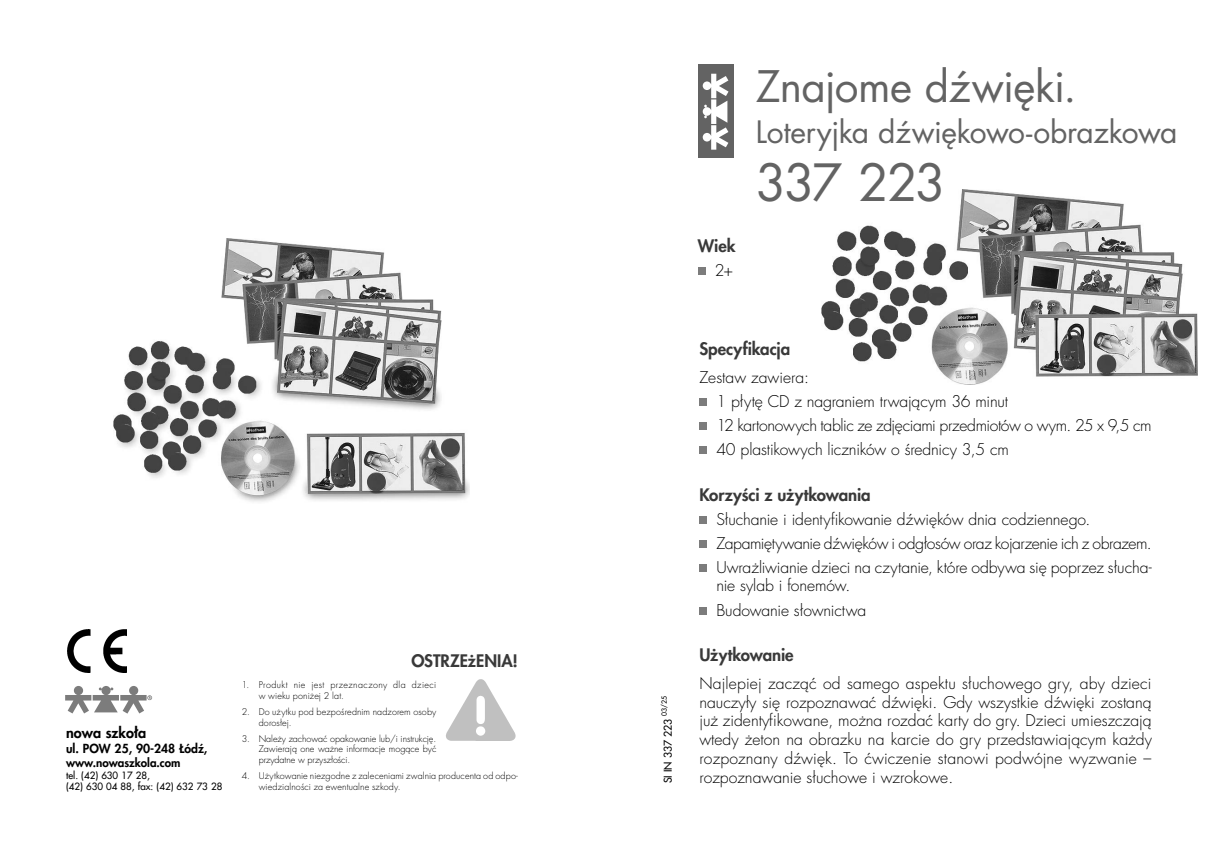
<style>
.page{position:relative;width:1217px;height:868px;background:#fff}
.page>*{position:absolute;margin:0;border:0;box-sizing:border-box;transform-origin:0 0}
.t1{font:49.95px "Futura LTS Book";letter-spacing:-.05em;color:#636363}
.t2{font:42.3px "Futura LTS Book";letter-spacing:-.015em;color:#636363}
.t3{font:30px "Futura LTS Book";letter-spacing:-.01em;color:#636363}
.t4{font:800 16.8px "Futura LTS";letter-spacing:-.005em;color:#393939}
.t5{font:300 15.75px/24px "Futura LTS";letter-spacing:-.01em;color:#000}
.t6{font:800 14.4px "Futura LTS";color:#000}
.t7{font:800 12.15px "Futura LTS";color:#000}
.t8{font:800 11.55px "Futura LTS";color:#000}
.t9{font:10.5px "Futura LTS";color:#000}
.t10{font:9.75px/11.7px "Futura LTS";color:#000}
.t11{font:300 9px/10.8px "Futura LTS";letter-spacing:.01em;color:#000}
.t12{font:300 9px/10.8px "Futura LTS";letter-spacing:.04em;color:#000}
.t13{font:6.9px "Futura LTS";color:#000}
</style>
<div class="page">
<img style="left:821px;top:189px;width:376px;height:195px">
<div style="left:699px;top:398px;width:7px;height:7px;background:#7c7c7c"></div>
<div style="left:699px;top:422px;width:7px;height:7px;background:#7c7c7c"></div>
<div style="left:699px;top:446px;width:7px;height:7px;background:#7c7c7c"></div>
<div style="left:699px;top:516px;width:7px;height:7px;background:#7c7c7c"></div>
<div style="left:699px;top:540px;width:7px;height:7px;background:#7c7c7c"></div>
<div style="left:699px;top:564px;width:7px;height:7px;background:#7c7c7c"></div>
<div style="left:699px;top:607px;width:7px;height:7px;background:#7c7c7c"></div>
<div style="left:697px;top:65px;width:36px;height:93px;background:#636363"></div>
<svg style="left:702px;top:74px;width:26px;height:76px"></svg>
<img style="left:67px;top:629px;width:59px;height:43px">
<img style="left:446px;top:679px;width:70px;height:62px">
<svg style="left:65px;top:686px;width:87px;height:27px"></svg>
<div style="left:697px;top:267px;width:8px;height:7px;background:#7c7c7c"></div>
<img style="left:113px;top:238px;width:356px;height:264px">
<p class="t6" style="left:66px;top:723px;width:82px">nowa szko³a</p>
<p class="t7" style="left:66px;top:740px;width:143px">ul. POW 25, 90-248 £ódŸ,</p>
<p class="t8" style="left:66px;top:754px;width:116px">www.nowaszkola.com</p>
<p class="t10" style="left:66px;top:769px;width:158px">tel. (42) 630 17 28,<br>(42) 630 04 88, fax: (42) 632 73 28</p>
<p class="t4" style="left:411px;top:649px;width:108px">OSTRZE¿ENIA!</p>
<p class="t12" style="left:259px;top:679px;width:179px;text-indent:-17px">1. Produkt nie jest przeznaczony dla dzieci w wieku poni¿ej 2 lat.</p>
<p class="t11" style="left:259px;top:706px;width:179px;text-indent:-17px">2. Do u¿ytku pod bezpoœrednim nadzorem osoby doros³ej.</p>
<p class="t11" style="left:259px;top:733px;width:179px;text-align:justify;text-indent:-17px">3. Nale¿y zachowaæ opakowanie lub/i instrukcjê.<br>Zawieraj¹ one wa¿ne informacje mog¹ce byæ przydatne w przysz³oœci.</p>
<p class="t11" style="left:259px;top:770px;width:261px;text-indent:-17px">4. Użytkowanie niezgodne z zaleceniami zwalnia producenta od odpo&shy;wiedzialnoœci za ewentualne szkody.</p>
<p class="t4" style="left:697px;top:234px;width:39px">Wiek</p>
<p class="t5" style="left:714px;top:258px;width:20px">2+</p>
<h2 class="t2" style="left:755px;top:60px;width:322px">Znajome dźwięki.</h2>
<h3 class="t3" style="left:755px;top:112px;width:423px">Loteryjka dźwiękowo-obrazkowa</h3>
<h1 class="t1" style="left:755px;top:151px;width:191px">337 223</h1>
<p class="t13" style="left:659px;top:715px;width:21px;rotate:-90deg">03/25</p>
<p class="t9" style="left:660px;top:783px;width:66px;rotate:-90deg">SI IN 337 223</p>
<p class="t4" style="left:699px;top:338px;width:92px">Specyfikacja</p>
<p class="t5" style="left:716px;top:365px;width:436px;text-indent:-17px">Zestaw zawiera:<br>1 płytę CD z nagraniem trwającym 36 minut<br>12 kartonowych tablic ze zdjęciami przedmiotów o wym. 25 x 9,5 cm 40 plastikowych liczników o średnicy 3,5 cm</p>
<p class="t4" style="left:699px;top:483px;width:173px">Korzyści z użytkowania</p>
<p class="t5" style="left:716px;top:507px;width:436px">Słuchanie i identyfikowanie dźwięków dnia codziennego.<br>Zapamiętywanie dźwięków i odgłosów oraz kojarzenie ich z obrazem.<br>Uwrażliwianie dzieci na czytanie, które odbywa się poprzez słucha-</p>
<p class="t5" style="left:716px;top:574px;width:151px">nie sylab i fonemów.<br>Budowanie słownictwa</p>
<p class="t4" style="left:699px;top:643px;width:96px">Użytkowanie</p>
<p class="t5" style="left:699px;top:673px;width:454px;line-height:18.9px;text-align:justify">Najlepiej zacząć od samego aspektu słuchowego gry, aby dzieci nauczyły się rozpoznawać dźwięki. Gdy wszystkie dźwięki zostaną już zidentyfikowane, można rozdać karty do gry. Dzieci umieszczają wtedy żeton na obrazku na karcie do gry przedstawiającym każdy rozpoznany dźwięk. To ćwiczenie stanowi podwójne wyzwanie – rozpoznawanie słuchowe i wzrokowe.</p>
</div>
